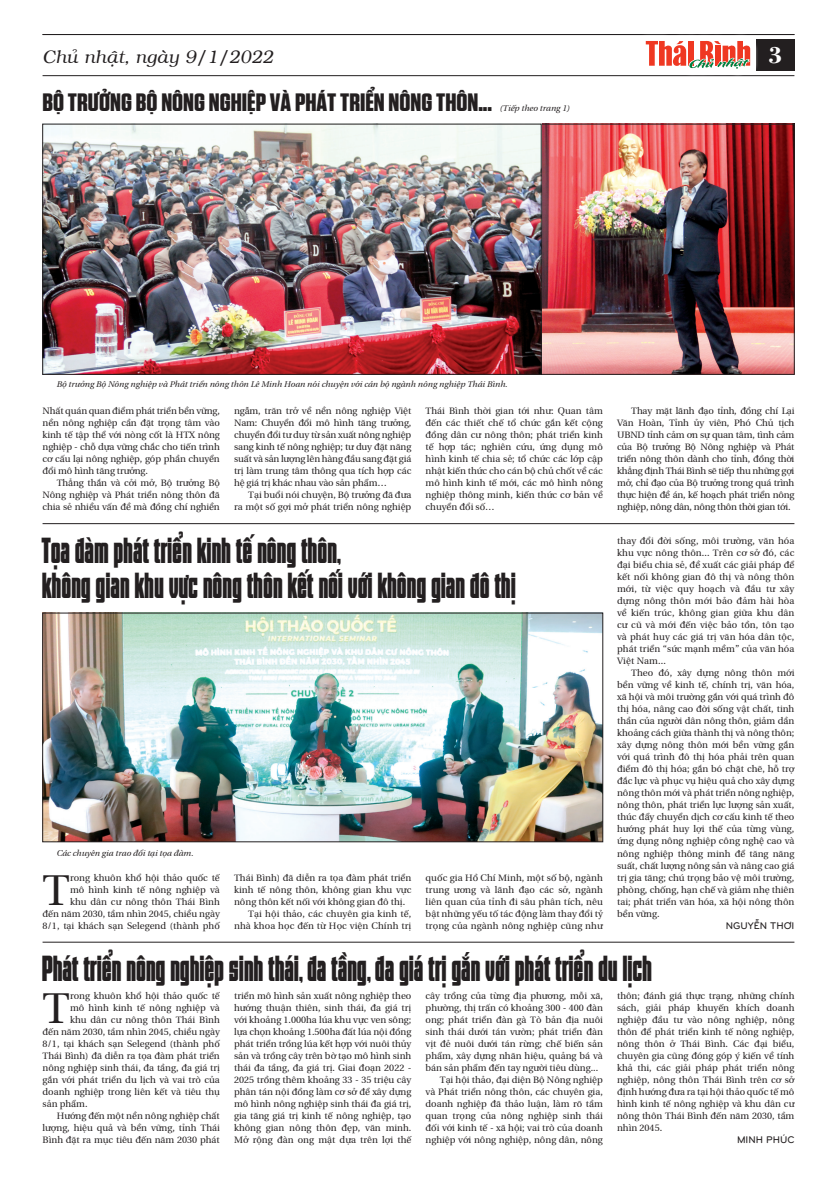
<style>
.page{position:relative;width:837px;height:1177px;background:#fff}
.page>*{position:absolute;margin:0;border:0;box-sizing:border-box;transform-origin:0 0}
.Body{font:44.2px "BHD utopia Long";color:#231f20}
.Tit_tin{font:700 35px "UTM Talling";color:#231f20;scale:.9 1}
.Body-2{font:700 25px "SVN Tungsten";color:#231f20;scale:1.11 1}
.t1{font:24px "VNI Bodon Bold";color:#fff}
.t2{font:italic 18px "VNI";color:#231f20}
.Ten_tac_gia{font:10px "UTM Bryant LG Bold";color:#231f20}
.Body-3{font:9.5px/12px "BHD utopia Long";color:#231f20;text-align:justify}
.Chu_thich_anh{font:8.5px "BHD Utopia Italic long Italic";color:#231f20}
</style>
<div class="page">
<div style="left:755px;top:39px;width:39px;height:32px;background:#231f20"></div>
<hr style="left:43px;top:75px;width:751px;height:1px;background:#231f20">
<hr style="left:43px;top:34px;width:751px;height:1px;background:#231f20">
<div style="left:637px;top:33px;width:121px;height:44px;background:linear-gradient(to right,#fafafa,#fafafa)"></div>
<svg style="left:645px;top:41px;width:105px;height:36px"></svg>
<img style="left:45px;top:126px;width:747px;height:246px">
<div style="left:541px;top:124px;width:253px;height:250px;border:1px solid #231f20"></div>
<div style="left:43px;top:124px;width:498px;height:250px;border:1px solid #231f20"></div>
<img style="left:45px;top:615px;width:555px;height:225px">
<div style="left:43px;top:613px;width:559px;height:229px;border:1px solid #231f20"></div>
<hr style="left:43px;top:523px;width:751px;height:1px;background:#231f20">
<hr style="left:43px;top:941px;width:751px;height:1px;background:#231f20">
<p class="t2" style="left:43px;top:43px;width:232px">Chuû nhaät, ngaøy 9/1/2022</p>
<p class="t1" style="left:767px;top:37px;width:16px">3</p>
<p class="Body-2" style="left:43px;top:86px;width:406px">BỘ TRƯỞNG BỘ NÔNG NGHIỆP VÀ PHÁT TRIỂN NÔNG THÔN...</p>
<p class="Chu_thich_anh" style="left:499px;top:101px;width:71px">(Tiếp theo trang 1)</p>
<p class="Chu_thich_anh" style="left:57px;top:376px;width:452px">Bộ trưởng Bộ Nông nghiệp và Phát triển nông thôn Lê Minh Hoan nói chuyện với cán bộ ngành nông nghiệp Thái Bình.</p>
<p class="Body-3" style="left:43px;top:404px;width:179px">Nhất quán quan điểm phát triển bền vững, nền nông nghiệp cần đặt trọng tâm vào kinh tế tập thể với nòng cốt là HTX nông nghiệp - chỗ dựa vững chắc cho tiến trình cơ cấu lại nông nghiệp, góp phần chuyển đổi mô hình tăng trưởng.</p>
<p class="Body-3" style="left:43px;top:476px;width:179px;text-indent:14px">Thẳng thắn và cởi mở, Bộ trưởng Bộ Nông nghiệp và Phát triển nông thôn đã chia sẻ nhiều vấn đề mà đồng chí nghiền</p>
<p class="Body-3" style="left:234px;top:404px;width:179px">ngẫm, trăn trở về nền nông nghiệp Việt Nam: Chuyển đổi mô hình tăng trưởng, chuyển đổi tư duy từ sản xuất nông nghiệp sang kinh tế nông nghiệp; tư duy đặt năng suất và sản lượng lên hàng đầu sang đặt giá trị làm trung tâm thông qua tích hợp các hệ giá trị khác nhau vào sản phẩm…</p>
<p class="Body-3" style="left:234px;top:488px;width:179px;text-align:right">Tại buổi nói chuyện, Bộ trưởng đã đưa<br>ra một số gợi mở phát triển nông nghiệp</p>
<p class="Body-3" style="left:425px;top:404px;width:179px">Thái Bình thời gian tới như: Quan tâm đến các thiết chế tổ chức gắn kết cộng đồng dân cư nông thôn; phát triển kinh tế hợp tác; nghiên cứu, ứng dụng mô hình kinh tế chia sẻ; tổ chức các lớp cập nhật kiến thức cho cán bộ chủ chốt về các mô hình kinh tế mới, các mô hình nông nghiệp thông minh, kiến thức cơ bản về chuyển đổi số…</p>
<p class="Body-3" style="left:617px;top:404px;width:179px;text-indent:14px">Thay mặt lãnh đạo tỉnh, đồng chí Lại Văn Hoàn, Tỉnh ủy viên, Phó Chủ tịch UBND tỉnh cảm ơn sự quan tâm, tình cảm của Bộ trưởng Bộ Nông nghiệp và Phát triển nông thôn dành cho tỉnh, đồng thời khẳng định Thái Bình sẽ tiếp thu những gợi mở, chỉ đạo của Bộ trưởng trong quá trình thực hiện đề án, kế hoạch phát triển nông nghiệp, nông dân, nông thôn thời gian tới.</p>
<p class="Tit_tin" style="left:43px;top:525px;width:333px">Tọa đàm phát triển kinh tế nông thôn,</p>
<p class="Tit_tin" style="left:43px;top:560px;width:527px">không gian khu vực nông thôn kết nối với không gian đô thị</p>
<p class="Chu_thich_anh" style="left:57px;top:844px;width:138px">Các chuyên gia trao đổi tại tọa đàm.</p>
<p class="Body-3" style="left:43px;top:870px;width:179px;text-align:right">rong khuôn khổ hội thảo quốc tế<br>mô hình kinh tế nông nghiệp và<br>khu dân cư nông thôn Thái Bình<br>đến năm 2030, tầm nhìn 2045, chiều ngày<br>8/1, tại khách sạn Selegend (thành phố</p>
<p class="Body-3" style="left:234px;top:870px;width:179px">Thái Bình) đã diễn ra tọa đàm phát triển kinh tế nông thôn, không gian khu vực nông thôn kết nối với không gian đô thị.</p>
<p class="Body" style="left:43px;top:856px;width:29px">T</p>
<p class="Body-3" style="left:234px;top:906px;width:179px;text-align:right">Tại hội thảo, các chuyên gia kinh tế, nhà khoa học đến từ Học viện Chính trị</p>
<p class="Body-3" style="left:425px;top:870px;width:179px">quốc gia Hồ Chí Minh, một số bộ, ngành trung ương và lãnh đạo các sở, ngành liên quan của tỉnh đi sâu phân tích, nêu bật những yếu tố tác động làm thay đổi tỷ trọng của ngành nông nghiệp cũng như</p>
<p class="Body-3" style="left:617px;top:534px;width:179px">thay đổi đời sống, môi trường, văn hóa khu vực nông thôn... Trên cơ sở đó, các đại biểu chia sẻ, đề xuất các giải pháp để kết nối không gian đô thị và nông thôn mới, từ việc quy hoạch và đầu tư xây dựng nông thôn mới bảo đảm hài hòa về kiến trúc, không gian giữa khu dân cư cũ và mới đến việc bảo tồn, tôn tạo và phát huy các giá trị văn hóa dân tộc, phát triển “sức mạnh mềm” của văn hóa Việt Nam...</p>
<p class="Body-3" style="left:617px;top:666px;width:179px;text-align:left;text-indent:14px">Theo đó, xây dựng nông thôn mới bền vững về kinh tế, chính trị, văn hóa, xã hội và môi trường gắn với quá trình đô thị hóa, nâng cao đời sống vật chất, tinh thần của người dân nông thôn, giảm dần khoảng cách giữa thành thị và nông thôn; xây dựng nông thôn mới bền vững gắn với quá trình đô thị hóa phải trên quan điểm đô thị hóa; gắn bó chặt chẽ , hỗ trợ đắc lực và phục vụ hiệu quả cho xây dựng nông thôn mới và phát triển nông nghiệp, nông thôn, phát triển lực lượng sản xuất, thúc đẩy chuyển dịch cơ cấu kinh tế theo hướng phát huy lợi thế của từng vùng, ứng dụng nông nghiệp công nghệ cao và nông nghiệp thông minh để tăng năng suất, chất lượng nông sản và nâng cao giá trị gia tăng; chú trọng bảo vệ môi trường, phòng, chống, hạn chế và giảm nhẹ thiên tai; phát triển văn hóa, xã hội nông thôn bền vững.</p>
<p class="Ten_tac_gia" style="left:725px;top:917px;width:70px">NGUYỄN THƠI</p>
<p class="Tit_tin" style="left:43px;top:943px;width:679px">Phát triển nông nghiệp sinh thái, đa tầng, đa giá trị gắn với phát triển du lịch</p>
<p class="Body" style="left:43px;top:975px;width:29px">T</p>
<p class="Body-3" style="left:70px;top:988px;width:151px">rong khuôn khổ hội thảo quốc tế</p>
<p class="Body-3" style="left:70px;top:1000px;width:151px">mô hình kinh tế nông nghiệp và</p>
<p class="Body-3" style="left:70px;top:1012px;width:151px">khu dân cư nông thôn Thái Bình</p>
<p class="Body-3" style="left:43px;top:1024px;width:179px">đến năm 2030, tầm nhìn 2045, chiều ngày</p>
<p class="Body-3" style="left:43px;top:1036px;width:179px">8/1, tại khách sạn Selegend (thành phố</p>
<p class="Body-3" style="left:43px;top:1048px;width:179px">Thái Bình) đã diễn ra tọa đàm phát triển</p>
<p class="Body-3" style="left:43px;top:1060px;width:179px">nông nghiệp sinh thái, đa tầng, đa giá trị</p>
<p class="Body-3" style="left:43px;top:1072px;width:179px">gắn với phát triển du lịch và vai trò của</p>
<p class="Body-3" style="left:43px;top:1084px;width:179px">doanh nghiệp trong liên kết và tiêu thụ</p>
<p class="Body-3" style="left:43px;top:1096px;width:46px">sản phẩm.</p>
<p class="Body-3" style="left:43px;top:1108px;width:179px;text-indent:14px">Hướng đến một nền nông nghiệp chất lượng, hiệu quả và bền vững, tỉnh Thái Bình đặt ra mục tiêu đến năm 2030 phát</p>
<p class="Body-3" style="left:234px;top:988px;width:179px">triển mô hình sản xuất nông nghiệp theo hướng thuận thiên, sinh thái, đa giá trị với khoảng 1.000ha lúa khu vực ven sông; lựa chọn khoảng 1.500ha đất lúa nội đồng phát triển trồng lúa kết hợp với nuôi thủy sản và trồng cây trên bờ tạo mô hình sinh thái đa tầng, đa giá trị. Giai đoạn 2022 - 2025 trồng thêm khoảng 33 - 35 triệu cây phân tán nội đồng làm cơ sở để xây dựng mô hình nông nghiệp sinh thái đa giá trị, gia tăng giá trị kinh tế nông nghiệp, tạo không gian nông thôn đẹp, văn minh.<br>Mở rộng đàn ong mật dựa trên lợi thế</p>
<p class="Body-3" style="left:425px;top:988px;width:179px">cây trồng của từng địa phương, mỗi xã, phường, thị trấn có khoảng 300 - 400 đàn ong; phát triển đàn gà Tò bản địa nuôi sinh thái dưới tán vườn; phát triển đàn vịt đẻ nuôi dưới tán rừng; chế biến sản phẩm, xây dựng nhãn hiệu, quảng bá và bán sản phẩm đến tay người tiêu dùng...</p>
<p class="Body-3" style="left:425px;top:1072px;width:179px;text-indent:14px">Tại hội thảo, đại diện Bộ Nông nghiệp và Phát triển nông thôn, các chuyên gia, doanh nghiệp đã thảo luận, làm rõ tầm quan trọng của nông nghiệp sinh thái đối với kinh tế - xã hội; vai trò của doanh nghiệp với nông nghiệp, nông dân, nông</p>
<p class="Body-3" style="left:617px;top:988px;width:179px">thôn; đánh giá thực trạng, những chính sách, giải pháp khuyến khích doanh nghiệp đầu tư vào nông nghiệp, nông thôn để phát triển kinh tế nông nghiệp, nông thôn ở Thái Bình. Các đại biểu, chuyên gia cũng đóng góp ý kiến về tính khả thi, các giải pháp phát triển nông nghiệp, nông thôn Thái Bình trên cơ sở định hướng đưa ra tại hội thảo quốc tế mô hình kinh tế nông nghiệp và khu dân cư nông thôn Thái Bình đến năm 2030, tầm nhìn 2045.</p>
<p class="Ten_tac_gia" style="left:736px;top:1132px;width:59px">MINH PHÚC</p>
</div>
